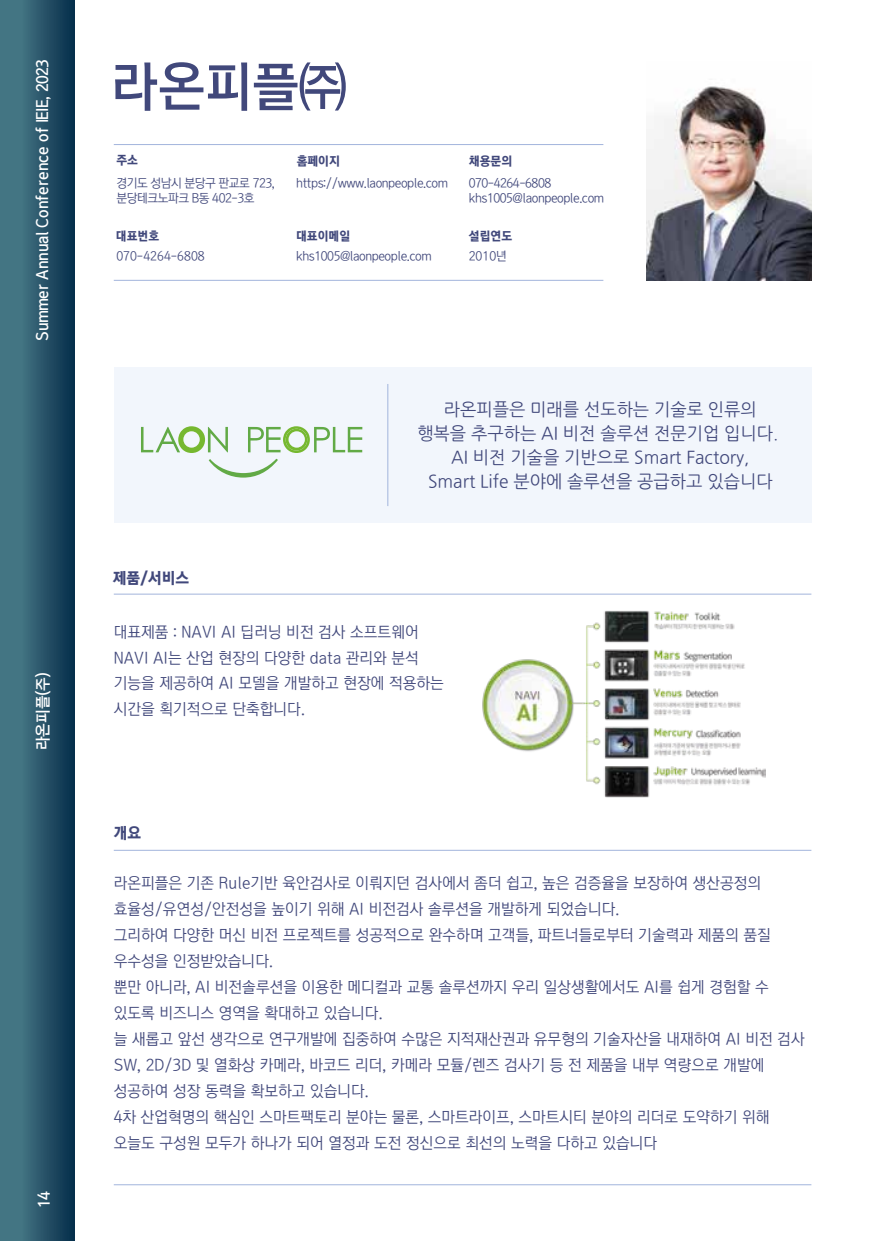
<style>
.page{position:relative;width:874px;height:1241px;background:#fff}
.page>*{position:absolute;margin:0;border:0;box-sizing:border-box;transform-origin:0 0}
.t1{font:54.07px "Korean GD15 R";color:#41487b}
.t2{font:17.5px/24.2px "Nanum Gothic OTF";color:#41487b;text-align:center}
.t3{font:15.75px/25.9px "Korean GD12 R";color:#41487b}
.t4{font:15.75px "Korean GD15 R";letter-spacing:-.01em;color:#fff}
.t5{font:15.75px "Korean GD18 R";color:#41487b}
.t6{font:12.42px/14.9px "Korean GD12 R";letter-spacing:-.04em;color:#41487b}
.t7{font:12.42px "Korean GD18 R";color:#41487b}
.t8{font:12.42px "Korean GD12 R";color:#41487b}
</style>
<div class="page">
<div style="left:0;top:0;width:75px;height:1240px;background:linear-gradient(to right,#50848f,#09314d)"></div>
<hr style="left:114px;top:593px;width:697px;height:1px;background:#a2b4dc">
<hr style="left:114px;top:849px;width:697px;height:1px;background:#a2b4dc">
<hr style="left:114px;top:1184px;width:697px;height:1px;background:#a2b4dc">
<img style="left:482px;top:611px;width:282px;height:186px">
<img style="left:646px;top:86px;width:165px;height:194px">
<hr style="left:114px;top:144px;width:489px;height:1px;background:#a2b4dc">
<hr style="left:114px;top:280px;width:489px;height:1px;background:#a2b4dc">
<div style="left:114px;top:367px;width:697px;height:155px;background:#f2f6fc"></div>
<hr style="left:387px;top:384px;width:1px;height:122px;background:#a2b4dc">
<svg style="left:141px;top:426px;width:221px;height:51px"></svg>
<p class="t4" style="left:34px;top:340px;width:283px;rotate:-90deg">Summer Annual Conference of IEIE, 2023</p>
<p class="t4" style="left:34px;top:750px;width:80px;rotate:-90deg">라온피플(주)</p>
<p class="t4" style="left:36px;top:1208px;width:19px;rotate:-90deg">14</p>
<h1 class="t1" style="left:111px;top:57px;width:236px">라온피플㈜</h1>
<p class="t7" style="left:116px;top:154px;width:23px">주소</p>
<p class="t6" style="left:116px;top:176px;width:160px">경기도 성남시 분당구 판교로 723, 분당테크노파크 B동 402-3호</p>
<p class="t7" style="left:296px;top:154px;width:45px">홈페이지</p>
<p class="t6" style="left:296px;top:176px;width:153px">https://www.laonpeople.com</p>
<p class="t7" style="left:468px;top:154px;width:45px">채용문의</p>
<p class="t6" style="left:468px;top:175px;width:137px">070-4264-6808 khs1005@laonpeople.com</p>
<p class="t7" style="left:116px;top:229px;width:45px">대표번호</p>
<p class="t7" style="left:296px;top:229px;width:55px">대표이메일</p>
<p class="t7" style="left:468px;top:229px;width:45px">설립연도</p>
<p class="t8" style="left:116px;top:250px;width:90px">070-4264-6808</p>
<p class="t6" style="left:296px;top:249px;width:137px">khs1005@laonpeople.com</p>
<p class="t6" style="left:468px;top:248px;width:40px">2010년</p>
<p class="t5" style="left:113px;top:570px;width:78px">제품/서비스</p>
<p class="t2" style="left:417px;top:397px;width:362px">라온피플은 미래를 선도하는 기술로 인류의 행복을 추구하는 AI 비전 솔루션 전문기업 입니다.<br>AI 비전 기술을 기반으로 Smart Factory,<br>Smart Life 분야에 솔루션을 공급하고 있습니다</p>
<p class="t3" style="left:114px;top:618px;width:331px">대표제품 : NAVI AI 딥러닝 비전 검사 소프트웨어<br>NAVI AI는 산업 현장의 다양한 data 관리와 분석 기능을 제공하여 AI 모델을 개발하고 현장에 적용하는 시간을 획기적으로 단축합니다.</p>
<p class="t5" style="left:114px;top:824px;width:29px">개요</p>
<p class="t3" style="left:114px;top:870px;width:692px">라온피플은 기존 Rule기반 육안검사로 이뤄지던 검사에서 좀더 쉽고, 높은 검증율을 보장하여 생산공정의 효율성/유연성/안전성을 높이기 위해 AI 비전검사 솔루션을 개발하게 되었습니다.<br>그리하여 다양한 머신 비전 프로젝트를 성공적으로 완수하며 고객들, 파트너들로부터 기술력과 제품의 품질 우수성을 인정받았습니다.<br>뿐만 아니라, AI 비전솔루션을 이용한 메디컬과 교통 솔루션까지 우리 일상생활에서도 AI를 쉽게 경험할 수 있도록 비즈니스 영역을 확대하고 있습니다.<br>늘 새롭고 앞선 생각으로 연구개발에 집중하여 수많은 지적재산권과 유무형의 기술자산을 내재하여 AI 비전 검사 SW, 2D/3D 및 열화상 카메라, 바코드 리더, 카메라 모듈/렌즈 검사기 등 전 제품을 내부 역량으로 개발에 성공하여 성장 동력을 확보하고 있습니다.<br>4차 산업혁명의 핵심인 스마트팩토리 분야는 물론, 스마트라이프, 스마트시티 분야의 리더로 도약하기 위해 오늘도 구성원 모두가 하나가 되어 열정과 도전 정신으로 최선의 노력을 다하고 있습니다</p>
</div>
